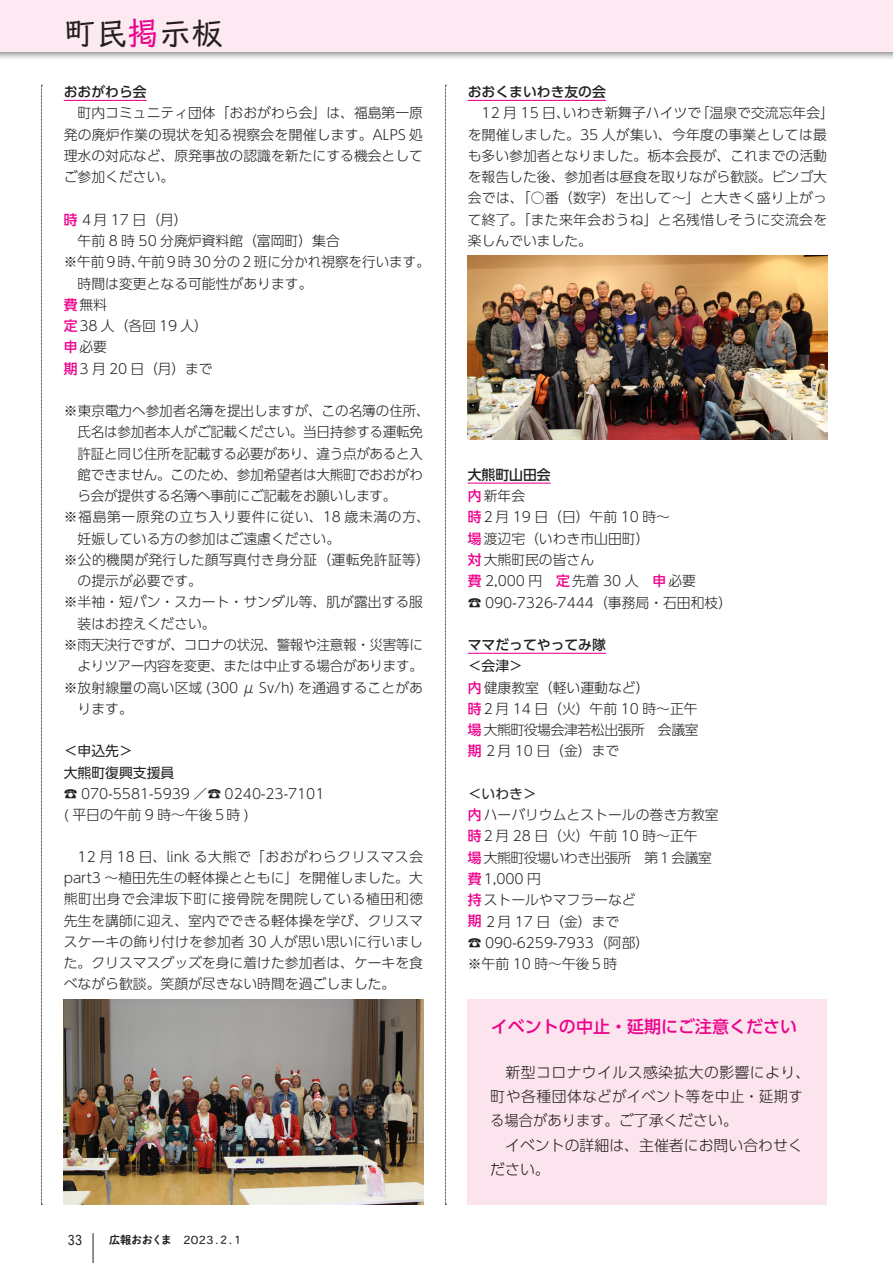
<style>
.page{position:relative;width:893px;height:1263px;background:#fff}
.page>*{position:absolute;margin:0;border:0;box-sizing:border-box;transform-origin:0 0}
.t1{font:31.95px "Talking Std";color:#231f20}
.t2{font:500 16.95px "UD Shin Go Pro";color:#ed028c}
.t3{font:300 14.85px/24.5px "UD Shin Go Pro";letter-spacing:.025em;color:#231f20}
.t4{font:300 13.8px/21.3px "UD Shin Go Pro";color:#231f20}
.t5{font:300 13.8px/21.3px "UD Shin Go Pro";letter-spacing:.02em;color:#231f20}
.t6{font:300 13.8px "UD Shin Go Pro";letter-spacing:-.02em;color:#231f20}
.t7{font:300 13.8px "UD Shin Go Pro";letter-spacing:.045em;color:#231f20}
.t8{font:500 13.8px "UD Shin Go Pro";color:#231f20}
.t9{font:13.8px "Heisei Maru Go Std W4";color:#231f20;scale:.8 1}
.t10{font:11.1px "Heisei Maru Go Std W4";color:#231f20}
.t11{font:11.1px "P Shuei NM Go Std N B";letter-spacing:-.035em;color:#231f20}
.s1{color:#ed028c}
.s2{font-weight:500}
.s3{font-weight:500;color:#ed028c}
.s4{font-weight:400}
</style>
<div class="page">
<svg style="left:0;top:51px;width:893px;height:8px;background:#d5d2d3"></svg>
<div style="left:0;top:0;width:893px;height:51px;background:#fce9f1"></div>
<hr style="left:468px;top:483px;width:83px;height:1px;background:#ed028c">
<img style="left:64px;top:999px;width:359px;height:205px">
<hr style="left:468px;top:100px;width:138px;height:1px;background:#ed028c">
<img style="left:468px;top:255px;width:359px;height:184px">
<svg style="left:445px;top:85px;width:1px;height:1120px"></svg>
<svg style="left:41px;top:85px;width:1px;height:1120px"></svg>
<hr style="left:64px;top:100px;width:83px;height:1px;background:#ed028c">
<hr style="left:468px;top:653px;width:138px;height:1px;background:#ed028c">
<div style="left:468px;top:999px;width:359px;height:205px;background:#fce4ee"></div>
<hr style="left:93px;top:1233px;width:1px;height:30px;background:#231f20">
<p class="t1" style="left:64px;top:9px;width:161px">町民<span class="s1">掲</span>示板</p>
<p class="t4" style="left:64px;top:81px;width:361px"><span class="s2">おおがわら会<br></span>　町内コミュニティ団体「おおがわら会」は、福島第一原発の廃炉作業の現状を知る視察会を開催します。ALPS 処理水の対応など、原発事故の認識を新たにする機会としてご参加ください。</p>
<p class="t4" style="left:64px;top:208px;width:126px"><span class="s3">時</span>４月 17 日（月(</p>
<p class="t4" style="left:64px;top:230px;width:278px">　午前 8 時 50 分廃炉資料館（富岡町）集合</p>
<p class="t4" style="left:138px;top:251px;width:294px">午前9時30分の２班に分かれ視察を行います。</p>
<p class="t4" style="left:64px;top:251px;width:250px">※午前9時、<br>　時間は変更となる可能性があります。<span class="s3">費</span>無料<br><span class="s3">定</span>38 人（各回 19 人(<br><span class="s3">申</span>必要<br><span class="s3">期</span>3 月 20 日（月）まで</p>
<p class="t4" style="left:64px;top:400px;width:367px">※東京電力へ参加者名簿を提出しますが、この名簿の住所、</p>
<p class="t6" style="left:78px;top:421px;width:347px">氏名は参加者本人がご記載ください。当日持参する運転免</p>
<p class="t6" style="left:78px;top:442px;width:347px">許証と同じ住所を記載する必要があり、違う点があると入</p>
<p class="t6" style="left:78px;top:463px;width:347px">館できません。このため、参加希望者は大熊町でおおがわ</p>
<p class="t6" style="left:78px;top:485px;width:320px">ら会が提供する名簿へ事前にご記載をお願いします。</p>
<p class="t7" style="left:64px;top:506px;width:368px">※福島第一原発の立ち入り要件に従い、18 歳未満の方、</p>
<p class="t4" style="left:78px;top:527px;width:264px">妊娠している方の参加はご遠慮ください。</p>
<p class="t5" style="left:64px;top:549px;width:368px">※公的機関が発行した顔写真付き身分証（運転免許証等(</p>
<p class="t4" style="left:78px;top:570px;width:126px">の提示が必要です。</p>
<p class="t4" style="left:64px;top:591px;width:361px">※半袖・短パン・スカート・サンダル等、肌が露出する服</p>
<p class="t4" style="left:78px;top:612px;width:140px">装はお控えください。</p>
<p class="t6" style="left:64px;top:634px;width:361px">※雨天決行ですが、コロナの状況、警報や注意報・災害等に</p>
<p class="t6" style="left:78px;top:655px;width:347px">よりツアー内容を変更、または中止する場合があります。</p>
<p class="t4" style="left:64px;top:676px;width:361px">※放射線量の高い区域 (300 μ Sv h/ ) を通過することがあ</p>
<p class="t4" style="left:78px;top:697px;width:57px">ります。</p>
<p class="t4" style="left:64px;top:740px;width:262px"><span class="s4">＜申込先&lt;<br>大熊町復興支援員<br></span>☎ 070-5581-5939 ／☎ 0240-23-7101 ( 平日の午前 9 時～午後５時 (</p>
<p class="t4" style="left:64px;top:845px;width:361px;text-align:justify;text-indent:14px">12 月 18 日、link る大熊で「おおがわらクリスマス会part3 ～植田先生の軽体操とともに」を開催しました。大熊町出身で会津坂下町に接骨院を開院している植田和徳先生を講師に迎え、室内でできる軽体操を学び、クリスマスケーキの飾り付けを参加者 30 人が思い思いに行いました。クリスマスグッズを身に着けた参加者は、ケーキを食べながら歓談。笑顔が尽きない時間を過ごしました。</p>
<p class="t9" style="left:67px;top:1231px;width:20px">33</p>
<p class="t11" style="left:109px;top:1232px;width:64px">広報おおくま</p>
<p class="t10" style="left:183px;top:1233px;width:62px">2023.２.１</p>
<p class="t8" style="left:468px;top:81px;width:140px">おおくまいわき友の会</p>
<p class="t4" style="left:696px;top:102px;width:140px">「温泉で交流忘年会「</p>
<p class="t4" style="left:563px;top:102px;width:140px">いわき新舞子ハイツで</p>
<p class="t5" style="left:468px;top:102px;width:361px;text-indent:14px">12 月 15 日、<br>を開催しました。35 人が集い、今年度の事業としては最も多い参加者となりました。栃本会長が、これまでの活動を報告した後、参加者は昼食を取りながら歓談。ビンゴ大会では、「○番（数字）を出して～」と大きく盛り上がって終了。「また来年会おうね」と名残惜しそうに交流会を楽しんでいました。</p>
<p class="t4" style="left:468px;top:463px;width:266px"><span class="s2">大熊町山田会<br></span><span class="s3">内</span>新年会<br><span class="s3">時</span>２月 19 日（日）午前 10 時~<br><span class="s3">場</span>渡辺宅（いわき市山田町(<br><span class="s3">対</span>大熊町民の皆さん<br><span class="s3">費</span> 2,000 円　<span class="s3">定</span>先着 30 人　<span class="s3">申</span>必要<br>☎ 090-7326-7444（事務局・石田和枝(</p>
<p class="t4" style="left:468px;top:634px;width:232px"><span class="s2">ママだってやってみ隊<br></span><span class="s4">＜会津&lt;<br></span><span class="s3">内</span>健康教室（軽い運動など(<br><span class="s3">時</span>２月 14 日（火）午前 10 時～正午<span class="s3">場</span>大熊町役場会津若松出張所　会議室<span class="s3">期</span>２月 10 日（金）まで</p>
<p class="t4" style="left:468px;top:782px;width:252px"><span class="s4">＜いわき&lt;<br></span><span class="s3">内</span>ハーバリウムとストールの巻き方教室<span class="s3">時</span>２月 28 日（火）午前 10 時～正午<br><span class="s3">場</span>大熊町役場いわき出張所　第１会議室<span class="s3">費</span>1,000 円<br><span class="s3">持</span>ストールやマフラーなど<br><span class="s3">期</span>２月 17 日（金）まで<br>☎ 090-6259-7933（阿部(<br>※午前 10 時～午後５時</p>
<p class="t2" style="left:491px;top:1013px;width:308px">イベントの中止・延期にご注意ください</p>
<p class="t3" style="left:490px;top:1059px;width:321px">　新型コロナウイルス感染拡大の影響により、町や各種団体などがイベント等を中止・延期する場合があります。ご了承ください。<br>　イベントの詳細は、主催者にお問い合わせください。</p>
</div>
